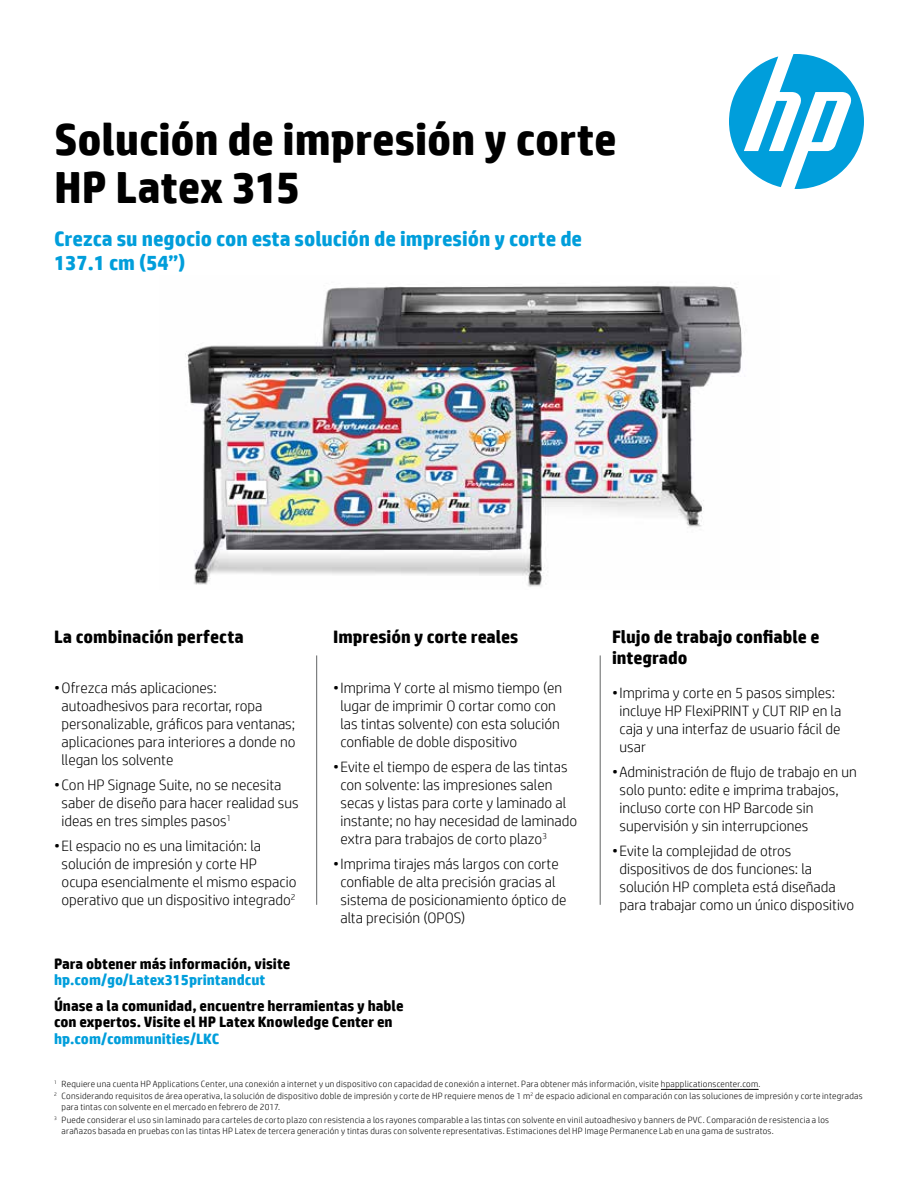
<style>
.page{position:relative;width:918px;height:1188px;background:#fff}
.page>*{position:absolute;margin:0;border:0;box-sizing:border-box;transform-origin:0 0}
.t1{font:700 45px/48px "HP Simplified";letter-spacing:-.005em;color:#000}
.t2{font:700 21px/24px "HP Simplified";color:#009edb}
.t3{font:700 18px/21.6px "HP Simplified";color:#000}
.t4{font:300 15px/18px "HP Simplified";color:#000}
.t5{font:700 15px/16.5px "HP Simplified";color:#000}
.t6{font:700 15px "HP Simplified";color:#009edb}
.t7{font:300 9px/12.9px "HP Simplified";letter-spacing:.03em;color:#000}
</style>
<div class="page">
<svg style="left:729px;top:54px;width:135px;height:135px"></svg>
<img style="left:185px;top:285px;width:557px;height:302px">
<hr style="left:316px;top:655px;width:1px;height:250px;background:#626465">
<hr style="left:600px;top:655px;width:1px;height:250px;background:#626465">
<hr style="left:661px;top:1089px;width:98px;height:1px;background:#000">
<h1 class="t1" style="left:54px;top:115px;width:564px">Solución de impresión y corte<br>HP Latex 315</h1>
<h2 class="t2" style="left:54px;top:227px;width:530px">Crezca su negocio con esta solución de impresión y corte de<br>137.1 cm (54”)</h2>
<p class="t3" style="left:54px;top:625px;width:191px">La combinación perfecta</p>
<p class="t4" style="left:62px;top:679px;width:235px;text-indent:-8px">•Ofrezca más aplicaciones: autoadhesivos para recortar, ropa personalizable, gráficos para ventanas; aplicaciones para interiores a donde no llegan los solvente</p>
<p class="t4" style="left:62px;top:775px;width:239px;text-indent:-8px">•Con HP Signage Suite, no se necesita saber de diseño para hacer realidad sus ideas en tres simples pasos<sup>1</sup></p>
<p class="t4" style="left:62px;top:836px;width:236px;text-indent:-8px">•El espacio no es una limitación: la solución de impresión y corte HP ocupa esencialmente el mismo espacio operativo que un dispositivo integrado<sup>2</sup></p>
<p class="t3" style="left:333px;top:625px;width:187px">Impresión y corte reales</p>
<p class="t4" style="left:341px;top:679px;width:223px;text-indent:-8px">•Imprima Y corte al mismo tiempo (en lugar de imprimir O cortar como con las tintas solvente) con esta solución confiable de doble dispositivo</p>
<p class="t4" style="left:341px;top:757px;width:238px;text-indent:-8px">•Evite el tiempo de espera de las tintas con solvente: las impresiones salen secas y listas para corte y laminado al instante; no hay necesidad de laminado extra para trabajos de corto plazo<sup>3</sup></p>
<p class="t4" style="left:341px;top:854px;width:227px;text-indent:-8px">•Imprima tirajes más largos con corte confiable de alta precisión gracias al sistema de posicionamiento óptico de alta precisión (OPOS)</p>
<p class="t5" style="left:54px;top:955px;width:238px">Para obtener más información, visite</p>
<p class="t6" style="left:54px;top:971px;width:213px">hp.com/go/Latex315printandcut</p>
<p class="t5" style="left:54px;top:997px;width:351px">Únase a la comunidad, encuentre herramientas y hable con expertos. Visite el HP Latex Knowledge Center en</p>
<p class="t6" style="left:54px;top:1030px;width:167px">hp.com/communities/LKC</p>
<p class="t3" style="left:612px;top:625px;width:209px">Flujo de trabajo confiable e integrado</p>
<p class="t4" style="left:620px;top:684px;width:223px;text-indent:-8px">•Imprima y corte en 5 pasos simples: incluye HP FlexiPRINT y CUT RIP en la caja y una interfaz de usuario fácil de usar</p>
<p class="t4" style="left:620px;top:763px;width:239px;text-indent:-8px">•Administración de flujo de trabajo en un solo punto: edite e imprima trabajos, incluso corte con HP Barcode sin supervisión y sin interrupciones</p>
<p class="t4" style="left:620px;top:842px;width:236px;text-indent:-8px">•Evite la complejidad de otros dispositivos de dos funciones: la solución HP completa está diseñada para trabajar como un único dispositivo</p>
<p class="t7" style="left:54px;top:1077px;width:810px"><sup>1</sup> Requiere una cuenta HP Applications Center, una conexión a internet y un dispositivo con capacidad de conexión a internet. Para obtener más información, visite hpapplicationscenter.com.<br><sup>2</sup> Considerando requisitos de área operativa, la solución de dispositivo doble de impresión y corte de HP requiere menos de 1 m<sup>2</sup> de espacio adicional en comparación con las soluciones de impresión y corte integradas</p>
<p class="t7" style="left:54px;top:1101px;width:777px;text-indent:7px">para tintas con solvente en el mercado en febrero de 2017.<br><sup>3</sup> Puede considerar el uso sin laminado para carteles de corto plazo con resistencia a los rayones comparable a las tintas con solvente en vinil autoadhesivo y banners de PVC. Comparación de resistencia a los</p>
<p class="t7" style="left:62px;top:1124px;width:714px">arañazos basada en pruebas con las tintas HP Latex de tercera generación y tintas duras con solvente representativas. Estimaciones del HP Image Permanence Lab en una gama de sustratos.</p>
</div>
